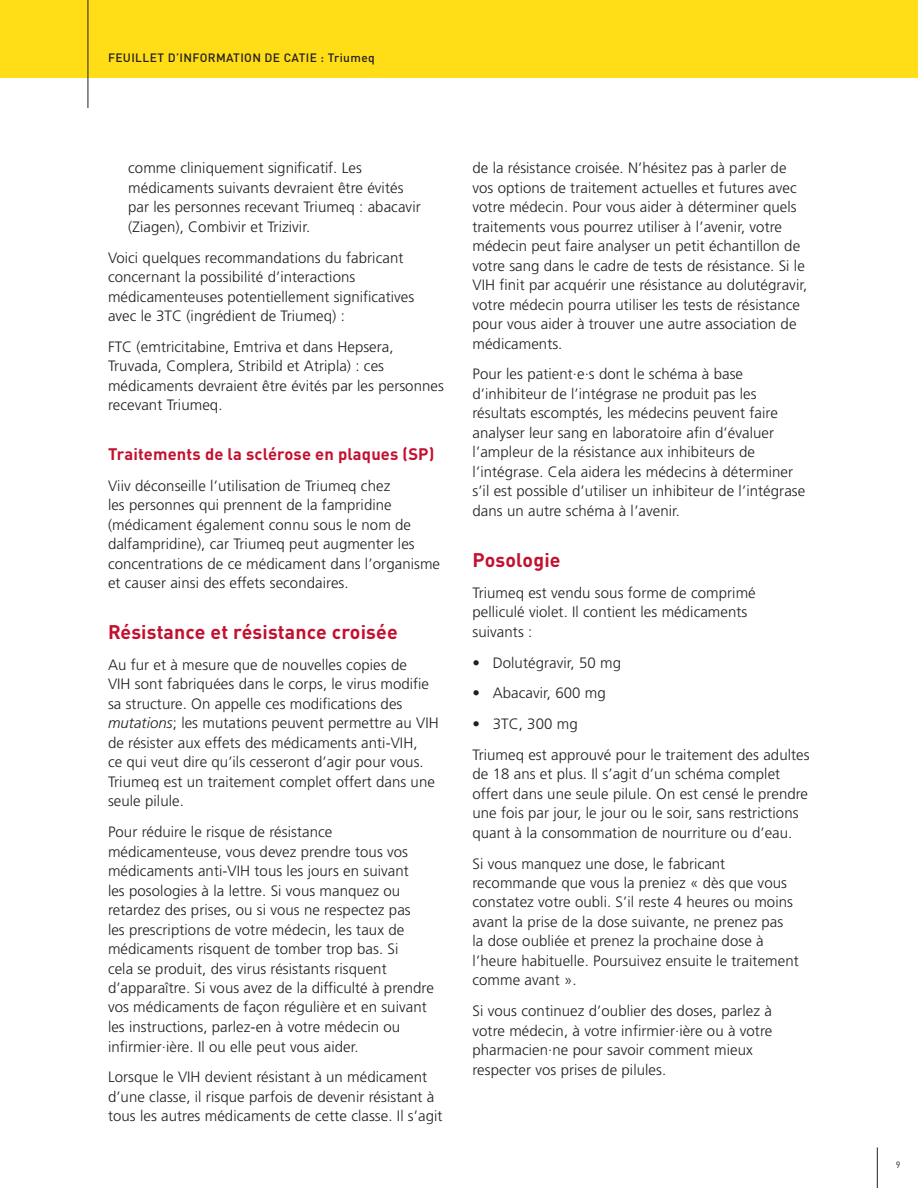
<style>
.page{position:relative;width:918px;height:1188px;background:#fff}
.page>*{position:absolute;margin:0;border:0;box-sizing:border-box;transform-origin:0 0}
.t1{font:700 19.5px "DINOT";letter-spacing:.01em;color:#c3102f}
.t2{font:700 16.5px "DINOT";letter-spacing:.01em;color:#c3102f}
.t3{font:300 15px/19.5px "Frutiger LT Pro";letter-spacing:.005em;color:#231f20}
.t4{font:500 12px "DINOT";letter-spacing:.03em;color:#231f20}
.t5{font:9px "DINOT";color:#231f20}
.s1{font-style:italic}
</style>
<div class="page">
<hr style="left:877px;top:1148px;width:1px;height:40px;background:#231f20">
<div style="left:0;top:0;width:918px;height:78px;background:#ffdd17"></div>
<hr style="left:88px;top:0;width:1px;height:108px;background:#231f20">
<p class="t4" style="left:108px;top:50px;width:268px">FEUILLET D’INFORMATION DE CATIE : Triumeq</p>
<p class="t3" style="left:128px;top:158px;width:294px">comme cliniquement significatif. Les médicaments suivants devraient être évités par les personnes recevant Triumeq : abacavir (Ziagen), Combivir et Trizivir.</p>
<p class="t3" style="left:108px;top:248px;width:308px">Voici quelques recommandations du fabricant concernant la possibilité d’interactions médicamenteuses potentiellement significatives avec le 3TC (ingrédient de Triumeq) :</p>
<p class="t3" style="left:108px;top:337px;width:337px">FTC (emtricitabine, Emtriva et dans Hepsera, Truvada, Complera, Stribild et Atripla) : ces médicaments devraient être évités par les personnes recevant Triumeq.</p>
<p class="t2" style="left:108px;top:441px;width:328px">Traitements de la sclérose en plaques (SP)</p>
<p class="t3" style="left:108px;top:476px;width:334px">Viiv déconseille l’utilisation de Triumeq chez<br>les personnes qui prennent de la fampridine (médicament également connu sous le nom de dalfampridine), car Triumeq peut augmenter les concentrations de ce médicament dans l’organisme et causer ainsi des effets secondaires.</p>
<h1 class="t1" style="left:108px;top:617px;width:291px">Résistance et résistance croisée</h1>
<p class="t3" style="left:108px;top:655px;width:332px">Au fur et à mesure que de nouvelles copies de<br>VIH sont fabriquées dans le corps, le virus modifie sa structure. On appelle ces modifications des <span class="s1">mutations</span>; les mutations peuvent permettre au VIH de résister aux effets des médicaments anti-VIH,<br>ce qui veut dire qu’ils cesseront d’agir pour vous.<br>Triumeq est un traitement complet offert dans une seule pilule.</p>
<p class="t3" style="left:108px;top:822px;width:327px">Pour réduire le risque de résistance médicamenteuse, vous devez prendre tous vos médicaments anti-VIH tous les jours en suivant<br>les posologies à la lettre. Si vous manquez ou retardez des prises, ou si vous ne respectez pas<br>les prescriptions de votre médecin, les taux de médicaments risquent de tomber trop bas. Si<br>cela se produit, des virus résistants risquent d’apparaître. Si vous avez de la difficulté à prendre vos médicaments de façon régulière et en suivant les instructions, parlez-en à votre médecin ou infirmier·ière. Il ou elle peut vous aider.</p>
<p class="t3" style="left:108px;top:1067px;width:336px">Lorsque le VIH devient résistant à un médicament d’une classe, il risque parfois de devenir résistant à tous les autres médicaments de cette classe. Il s’agit</p>
<p class="t3" style="left:472px;top:158px;width:336px">de la résistance croisée. N’hésitez pas à parler de vos options de traitement actuelles et futures avec votre médecin. Pour vous aider à déterminer quels traitements vous pourrez utiliser à l’avenir, votre médecin peut faire analyser un petit échantillon de votre sang dans le cadre de tests de résistance. Si le VIH finit par acquérir une résistance au dolutégravir, votre médecin pourra utiliser les tests de résistance pour vous aider à trouver une autre association de médicaments.</p>
<p class="t3" style="left:472px;top:365px;width:334px">Pour les patient·e·s dont le schéma à base d’inhibiteur de l’intégrase ne produit pas les résultats escomptés, les médecins peuvent faire analyser leur sang en laboratoire afin d’évaluer l’ampleur de la résistance aux inhibiteurs de l’intégrase. Cela aidera les médecins à déterminer s’il est possible d’utiliser un inhibiteur de l’intégrase dans un autre schéma à l’avenir.</p>
<h1 class="t1" style="left:472px;top:545px;width:90px">Posologie</h1>
<p class="t3" style="left:472px;top:583px;width:285px">Triumeq est vendu sous forme de comprimé pelliculé violet. Il contient les médicaments suivants :</p>
<p class="t3" style="left:472px;top:653px;width:150px">• Dolutégravir, 50 mg</p>
<p class="t3" style="left:472px;top:683px;width:135px">• Abacavir, 600 mg</p>
<p class="t3" style="left:472px;top:709px;width:339px;line-height:30.8px">• 3TC, 300 mg<br>Triumeq est approuvé pour le traitement des adultes</p>
<p class="t3" style="left:472px;top:764px;width:337px">de 18 ans et plus. Il s’agit d’un schéma complet offert dans une seule pilule. On est censé le prendre une fois par jour, le jour ou le soir, sans restrictions quant à la consommation de nourriture ou d’eau.</p>
<p class="t3" style="left:472px;top:854px;width:328px">Si vous manquez une dose, le fabricant recommande que vous la preniez « dès que vous constatez votre oubli. S’il reste 4 heures ou moins avant la prise de la dose suivante, ne prenez pas<br>la dose oubliée et prenez la prochaine dose à l’heure habituelle. Poursuivez ensuite le traitement comme avant ».</p>
<p class="t3" style="left:472px;top:1001px;width:301px">Si vous continuez d’oublier des doses, parlez à votre médecin, à votre infirmier·ière ou à votre pharmacien·ne pour savoir comment mieux respecter vos prises de pilules.</p>
<p class="t5" style="left:896px;top:1158px;width:6px">9</p>
</div>
